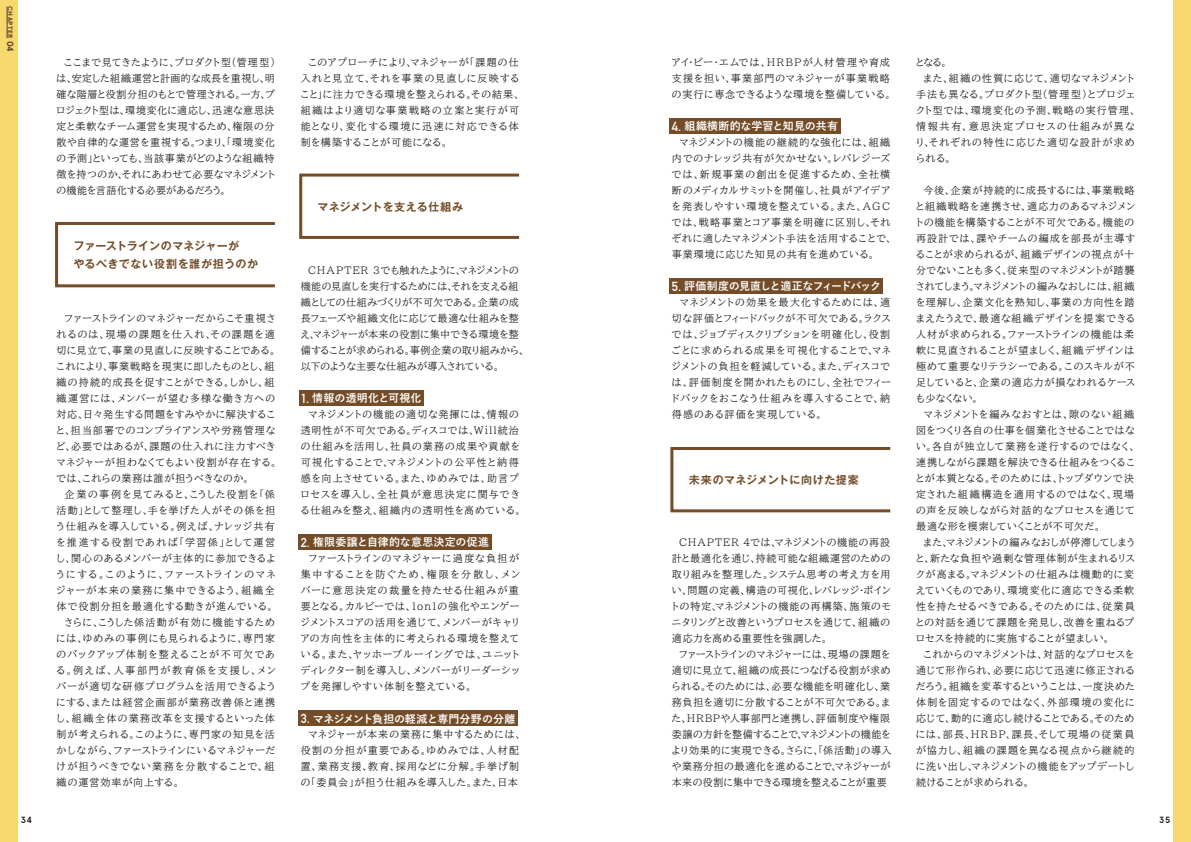
<style>
.page{position:relative;width:1191px;height:842px;background:#fff}
.page>*{position:absolute;margin:0;border:0;box-sizing:border-box;transform-origin:0 0}
.t1{font:700 11px "Yu Go";letter-spacing:-.005em;color:#fff}
.t2{font:700 11px/18px "Gothic MB101 Pro De";letter-spacing:.035em;color:#744c27}
.t3{font:700 11px "Yu Go";letter-spacing:-.06em;color:#fff}
.t4{font:10px/16px "BIZ UDP Mincho Medium";letter-spacing:.085em;color:#231f20;text-align:justify}
.t5{font:10px/16px "BIZ UDP Mincho Medium";letter-spacing:.105em;color:#231f20}
.t6{font:10px/16px "BIZ UDP Mincho Medium";letter-spacing:.06em;color:#231f20}
.t7{font:10px/16px "BIZ UDP Mincho Medium";letter-spacing:.035em;color:#231f20}
.t8{font:10px/16px "BIZ UDP Mincho Medium";letter-spacing:.115em;color:#231f20}
.t9{font:700 9px "Apercu";color:#231f20}
.t10{font:700 6.7px "Apercu";letter-spacing:.055em;color:#553f21}
.s1{font-size:9px}
.s2{font-family:"DIN Alternate";font-size:12.9px}
</style>
<div class="page">
<div style="left:0;top:0;width:17px;height:842px;background:#f6d86e"></div>
<div style="left:1173px;top:0;width:18px;height:842px;background:#f6d86e"></div>
<div style="left:669px;top:278px;width:213px;height:16px;background:#744c27"></div>
<div style="left:669px;top:118px;width:171px;height:16px;background:#744c27"></div>
<div style="left:298px;top:710px;width:220px;height:16px;background:#744c27"></div>
<div style="left:298px;top:534px;width:194px;height:16px;background:#744c27"></div>
<div style="left:299px;top:390px;width:125px;height:16px;background:#744c27"></div>
<div style="left:55px;top:222px;width:221px;height:65px;border:3px solid #744c27"></div>
<div style="left:299px;top:174px;width:221px;height:65px;border:3px solid #744c27"></div>
<div style="left:670px;top:447px;width:221px;height:65px;border:3px solid #744c27"></div>
<hr style="left:7px;top:7px;width:1px;height:31px;background:#553f21">
<p class="t10" style="left:14px;top:6px;width:47px;rotate:90deg">CHAPTER <span class="s1">04</span></p>
<p class="t4" style="left:57px;top:54px;width:220px">　ここまで見てきたように、プロダクト型（管理型）は、安定した組織運営と計画的な成長を重視し、明確な階層と役割分担のもとで管理される。一方、プロジェクト型は、環境変化に適応し、迅速な意思決定と柔軟なチーム運営を実現するため、権限の分散や自律的な運営を重視する。つまり、「環境変化の予測」といっても、当該事業がどのような組織特徴を持つのか、それにあわせて必要なマネジメントの機能を言語化する必要があるだろう。</p>
<p class="t2" style="left:73px;top:235px;width:186px">ファーストラインのマネジャーが<br>やるべきでない役割を誰が担うのか</p>
<p class="t5" style="left:57px;top:310px;width:222px">　ファーストラインのマネジャーだからこそ重視されるのは、現場の課題を仕入れ、その課題を適切に見立て、事業の見直しに反映することである。これにより、事業戦略を現実に即したものとし、組織の持続的成長を促すことができる。しかし、組織運営には、メンバーが望む多様な働き方への対応、日々発生する問題をすみやかに解決すること、担当部署でのコンプライアンスや労務管理など、必要ではあるが、課題の仕入れに注力すべきマネジャーが担わなくてもよい役割が存在する。では、これらの業務は誰が担うべきなのか。<br>　企業の事例を見てみると、こうした役割を「係活動」として整理し、手を挙げた人がその係を担う仕組みを導入している。例えば、ナレッジ共有を推進する役割であれば「学習係」として運営し、関心のあるメンバーが主体的に参加できるようにする。このように、ファーストラインのマネジャーが本来の業務に集中できるよう、組織全体で役割分担を最適化する動きが進んでいる。　さらに、こうした係活動が有効に機能するためには、ゆめみの事例にも見られるように、専門家のバックアップ体制を整えることが不可欠である。例えば、人事部門が教育係を支援し、メンバーが適切な研修プログラムを活用できるようにする、または経営企画部が業務改善係と連携し、組織全体の業務改革を支援するといった体制が考えられる。このように、専門家の知見を活かしながら、ファーストラインにいるマネジャーだけが担うべきでない業務を分散することで、組織の運営効率が向上する。</p>
<p class="t4" style="left:301px;top:54px;width:221px">　このアプローチにより、マネジャーが「課題の仕入れと見立て、それを事業の見直しに反映すること」に注力できる環境を整えられる。その結果、組織はより適切な事業戦略の立案と実行が可能となり、変化する環境に迅速に対応できる体制を構築することが可能になる。</p>
<p class="t2" style="left:318px;top:196px;width:147px">マネジメントを支える仕組み</p>
<p class="t7" style="left:301px;top:262px;width:226px;text-indent:8px">CHAPTER 3でも触れたように、マネジメントの機能の見直しを実行するためには、それを支える組織としての仕組みづくりが不可欠である。企業の成長フェーズや組織文化に応じて最適な仕組みを整え、マネジャーが本来の役割に集中できる環境を整備することが求められる。事例企業の取り組みから、以下のような主要な仕組みが導入されている。</p>
<p class="t1" style="left:301px;top:392px;width:122px"><span class="s2">1.</span> 情報の透明化と可視化</p>
<p class="t4" style="left:301px;top:406px;width:222px;text-align:left">　マネジメントの機能の適切な発揮には、情報の透明性が不可欠である。ディスコでは、Will統治の仕組みを活用し、社員の業務の成果や貢献を可視化することで、マネジメントの公平性と納得感を向上させている。また、ゆめみでは、助言プロセスを導入し、全社員が意思決定に関与できる仕組みを整え、組織内の透明性を高めている。</p>
<p class="t1" style="left:301px;top:536px;width:190px"><span class="s2">2.</span> 権限委譲と自律的な意思決定の促進</p>
<p class="t4" style="left:301px;top:550px;width:221px">　ファーストラインのマネジャーに過度な負担が集中することを防ぐため、権限を分散し、メンバーに意思決定の裁量を持たせる仕組みが重要となる。カルビーでは、1on1の強化やエンゲージメントスコアの活用を通じて、メンバーがキャリアの方向性を主体的に考えられる環境を整えている。また、ヤッホーブルーイングでは、ユニットディレクター制を導入し、メンバーがリーダーシップを発揮しやすい体制を整えている。</p>
<p class="t1" style="left:301px;top:712px;width:216px"><span class="s2">3.</span> マネジメント負担の軽減と専門分野の分離</p>
<p class="t5" style="left:301px;top:726px;width:222px">　マネジャーが本来の業務に集中するためには、役割の分担が重要である。ゆめみでは、人材配置、業務支援、教育、採用などに分解。手挙げ制の「委員会」が担う仕組みを導入した。また、日本</p>
<p class="t4" style="left:672px;top:54px;width:221px;text-align:left">アイ・ビー・エムでは、HRBPが人材管理や育成支援を担い、事業部門のマネジャーが事業戦略の実行に専念できるような環境を整備している。</p>
<p class="t1" style="left:672px;top:120px;width:168px"><span class="s2">4.</span> 組織横断的な学習と知見の共有</p>
<p class="t4" style="left:672px;top:134px;width:222px;text-align:left">　マネジメントの機能の継続的な強化には、組織内でのナレッジ共有が欠かせない。レバレジーズでは、新規事業の創出を促進するため、全社横断のメディカルサミットを開催し、社員がアイデアを発表しやすい環境を整えている。また、AGCでは、戦略事業とコア事業を明確に区別し、それぞれに適したマネジメント手法を活用することで、事業環境に応じた知見の共有を進めている。</p>
<p class="t3" style="left:672px;top:280px;width:211px"><span class="s2">5.</span> 評価制度の見直しと適正なフィードバック</p>
<p class="t4" style="left:672px;top:294px;width:220px">　マネジメントの効果を最大化するためには、適切な評価とフィードバックが不可欠である。ラクスでは、ジョブディスクリプションを明確化し、役割ごとに求められる成果を可視化することで、マネジメントの負担を軽減している。また、ディスコでは、評価制度を開かれたものにし、全社でフィードバックをおこなう仕組みを導入することで、納得感のある評価を実現している。</p>
<p class="t2" style="left:689px;top:470px;width:171px">未来のマネジメントに向けた提案</p>
<p class="t6" style="left:672px;top:534px;width:221px">　CHAPTER 4では、マネジメントの機能の再設計と最適化を通じ、持続可能な組織運営のための取り組みを整理した。システム思考の考え方を用い、問題の定義、構造の可視化、レバレッジ・ポイントの特定、マネジメントの機能の再構築、施策のモニタリングと改善というプロセスを通じて、組織の適応力を高める重要性を強調した。<br>　ファーストラインのマネジャーには、現場の課題を適切に見立て、組織の成長につなげる役割が求められる。そのためには、必要な機能を明確化し、業務負担を適切に分散することが不可欠である。また、HRBPや人事部門と連携し、評価制度や権限委譲の方針を整備することで、マネジメントの機能をより効果的に実現できる。さらに、「係活動」の導入や業務分担の最適化を進めることで、マネジャーが本来の役割に集中できる環境を整えることが重要</p>
<p class="t8" style="left:916px;top:54px;width:221px">となる。<br>　また、組織の性質に応じて、適切なマネジメント手法も異なる。プロダクト型（管理型）とプロジェクト型では、環境変化の予測、戦略の実行管理、情報共有、意思決定プロセスの仕組みが異なり、それぞれの特性に応じた適切な設計が求められる。</p>
<p class="t4" style="left:916px;top:182px;width:221px;text-align:left">　今後、企業が持続的に成長するには、事業戦略と組織戦略を連携させ、適応力のあるマネジメントの機能を構築することが不可欠である。機能の再設計では、課やチームの編成を部長が主導することが求められるが、組織デザインの視点が十分でないことも多く、従来型のマネジメントが踏襲されてしまう。マネジメントの編みなおしには、組織を理解し、企業文化を熟知し、事業の方向性を踏まえたうえで、最適な組織デザインを提案できる人材が求められる。ファーストラインの機能は柔軟に見直されることが望ましく、組織デザインは極めて重要なリテラシーである。このスキルが不足していると、企業の適応力が損なわれるケースも少なくない。<br>　マネジメントを編みなおすとは、隙のない組織図をつくり各自の仕事を個業化させることではない。各自が独立して業務を遂行するのではなく、連携しながら課題を解決できる仕組みをつくることが本質となる。そのためには、トップダウンで決定された組織構造を適用するのではなく、現場の声を反映しながら対話的なプロセスを通じて最適な形を模索していくことが不可欠だ。<br>　また、マネジメントの編みなおしが停滞してしまうと、新たな負担や過剰な管理体制が生まれるリスクが高まる。マネジメントの仕組みは機動的に変えていくものであり、環境変化に適応できる柔軟性を持たせるべきである。そのためには、従業員との対話を通じて課題を発見し、改善を重ねるプロセスを持続的に実施することが望ましい。<br>　これからのマネジメントは、対話的なプロセスを通じて形作られ、必要に応じて迅速に修正されるだろう。組織を変革するということは、一度決めた体制を固定するのではなく、外部環境の変化に応じて、動的に適応し続けることである。そのためには、部長、HRBP、課長、そして現場の従業員が協力し、組織の課題を異なる視点から継続的に洗い出し、マネジメントの機能をアップデートし続けることが求められる。</p>
<p class="t9" style="left:21px;top:814px;width:13px">34</p>
<p class="t9" style="left:1159px;top:814px;width:13px">35</p>
</div>
